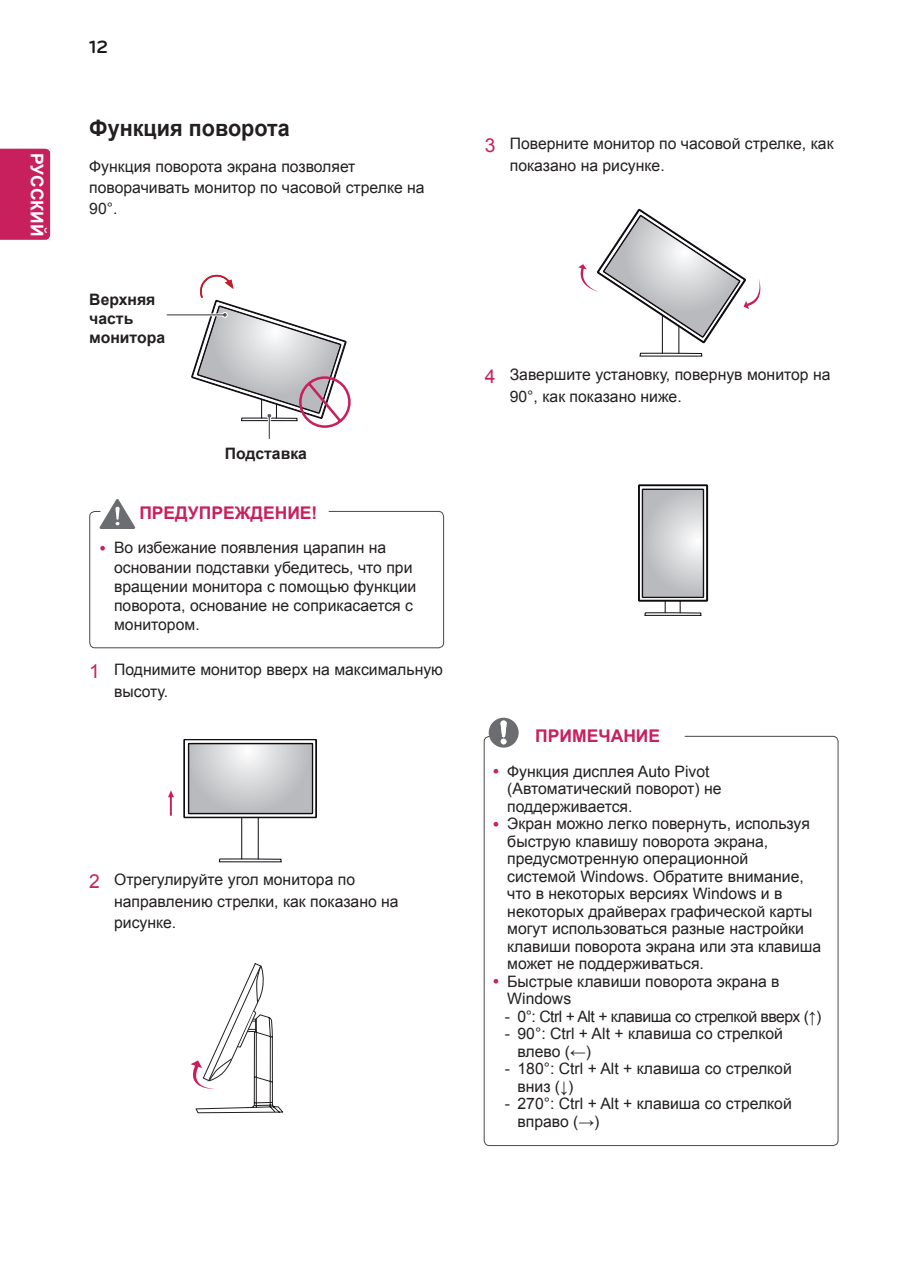
<style>
.page{position:relative;width:903px;height:1275px;background:#fff}
.page>*{position:absolute;margin:0;border:0;box-sizing:border-box;transform-origin:0 0}
.Title-2{font:700 22.75px "Arial";color:#231f20;scale:.95 1}
.t1{font:21px "Bryant LG";color:#fff}
.t2{font:700 18.38px "Bryant LG";color:#1a161a}
.Title-warning{font:700 17.5px "Arial";color:#c8205d}
.Title-note{font:700 17.5px "Arial";color:#c8205d}
.t3{font:700 17.5px "Arial";color:#fff}
.Body-Bullet{font:15.75px/17.5px "Arial";color:#231f20}
.Body_Number{font:15.75px/22.8px "Arial";color:#231f20}
.Body-Bullet_copy{font:15.75px/17.5px "Arial";color:#231f20}
.Body{font:15.75px/21px "Arial";color:#231f20}
.Body-Bullet_copy-2{font:15.75px "Arial";letter-spacing:-.03em;color:#231f20}
.Body_bold-8pt{font:700 15.75px/18.9px "Arial";color:#231f20}
.s1{font-size:19.25px;color:#c8205d}
</style>
<div class="page">
<div style="left:0;top:149px;width:50px;height:91px;background:#c8205d"></div>
<div style="left:484px;top:736px;width:354px;height:410px;border:1px solid #4c4649;border-radius:5px"></div>
<div style="left:89px;top:511px;width:355px;height:137px;border:1px solid #4c4649;border-radius:5px"></div>
<svg style="left:100px;top:499px;width:35px;height:30px"></svg>
<svg style="left:489px;top:718px;width:30px;height:30px"></svg>
<hr style="left:167px;top:314px;width:57px;height:1px;background:#57585a">
<svg style="left:190px;top:274px;width:161px;height:164px"></svg>
<svg style="left:168px;top:790px;width:6px;height:26px"></svg>
<hr style="left:241px;top:811px;width:1px;height:48px;background:#0f0c12">
<hr style="left:258px;top:811px;width:1px;height:48px;background:#0f0c12">
<svg style="left:218px;top:858px;width:64px;height:4px"></svg>
<svg style="left:183px;top:739px;width:134px;height:79px;background:#bfc0c2"></svg>
<hr style="left:665px;top:569px;width:1px;height:44px;background:#0f0c12">
<hr style="left:680px;top:569px;width:1px;height:44px;background:#0f0c12">
<svg style="left:644px;top:612px;width:58px;height:4px"></svg>
<svg style="left:639px;top:485px;width:68px;height:116px"></svg>
<div style="left:638px;top:484px;width:70px;height:118px;border:2px solid #0f0c12"></div>
<div style="left:639px;top:485px;width:68px;height:115px;border:1px solid #0f0c12"></div>
<svg style="left:644px;top:491px;width:57px;height:104px;background:#cccdcf"></svg>
<div style="left:642px;top:489px;width:62px;height:109px;border:1px solid #0f0c12"></div>
<div style="left:642px;top:489px;width:61px;height:108px;border:1px solid #0f0c12"></div>
<hr style="left:662px;top:305px;width:1px;height:48px;background:#0f0c12">
<hr style="left:678px;top:305px;width:1px;height:48px;background:#0f0c12">
<svg style="left:639px;top:352px;width:64px;height:5px"></svg>
<svg style="left:578px;top:208px;width:183px;height:136px"></svg>
<svg style="left:190px;top:963px;width:94px;height:151px"></svg>
<p class="t3" style="left:49px;top:153px;width:85px;rotate:90deg">РУССКИЙ</p>
<h2 class="t1" style="left:47px;top:173px;width:45px;rotate:90deg">RUS</h2>
<p class="t2" style="left:89px;top:36px;width:20px">12</p>
<p class="Title-2" style="left:89px;top:113px;width:213px">Функция поворота</p>
<p class="Body" style="left:89px;top:156px;width:337px">Функция поворота экрана позволяет поворачивать монитор по часовой стрелке на<br>90°.</p>
<p class="Body_bold-8pt" style="left:89px;top:291px;width:77px">Верхняя часть монитора</p>
<p class="Body_bold-8pt" style="left:225px;top:445px;width:84px">Подставка</p>
<p class="Title-warning" style="left:139px;top:501px;width:180px">ПРЕДУПРЕЖДЕНИЕ!</p>
<p class="Body-Bullet" style="left:114px;top:538px;width:304px;line-height:19.2px">Во избежание появления царапин на основании подставки убедитесь, что при вращении монитора с помощью функции поворота, основание не соприкасается с монитором.</p>
<p class="Body_Number" style="left:114px;top:658px;width:330px;text-indent:-25px"><span class="s1">1</span> Поднимите монитор вверх на максимальную высоту.</p>
<p class="Body_Number" style="left:114px;top:868px;width:286px;text-indent:-25px"><span class="s1">2</span> Отрегулируйте угол монитора по направлению стрелки, как показано на</p>
<p class="Body_Number" style="left:114px;top:911px;width:64px">рисунке.</p>
<p class="Body_Number" style="left:510px;top:132px;width:325px;text-indent:-25px"><span class="s1">3</span> Поверните монитор по часовой стрелке, как показано на рисунке.</p>
<p class="Body_Number" style="left:510px;top:363px;width:322px;text-indent:-25px"><span class="s1">4</span> Завершите установку, повернув монитор на<br>90°, как показано ниже.</p>
<p class="Title-note" style="left:535px;top:724px;width:126px">ПРИМЕЧАНИЕ</p>
<p class="Body-Bullet" style="left:507px;top:763px;width:216px">Функция дисплея Auto Pivot (Автоматический поворот) не поддерживается.</p>
<p class="Body-Bullet" style="left:507px;top:815px;width:315px">Экран можно легко повернуть, используя быструю клавишу поворота экрана, предусмотренную операционной<br>системой Windows. Обратите внимание, что в некоторых версиях Windows и в некоторых драйверах графической карты могут использоваться разные настройки клавиши поворота экрана или эта клавиша может не поддерживаться.</p>
<p class="Body-Bullet" style="left:507px;top:973px;width:274px">Быстрые клавиши поворота экрана в<br>Windows</p>
<p class="Body-Bullet_copy-2" style="left:505px;top:1006px;width:318px">- 0°: Ctrl + Alt + клавиша со стрелкой вверх (↑)</p>
<p class="Body-Bullet_copy" style="left:517px;top:1025px;width:267px;text-indent:-13px">- 90°: Ctrl + Alt + клавиша со стрелкой влево (←)</p>
<p class="Body-Bullet_copy" style="left:517px;top:1060px;width:276px;text-indent:-13px">- 180°: Ctrl + Alt + клавиша со стрелкой вниз (↓)</p>
<p class="Body-Bullet_copy" style="left:517px;top:1095px;width:276px;text-indent:-13px">- 270°: Ctrl + Alt + клавиша со стрелкой вправо (→)</p>
</div>
